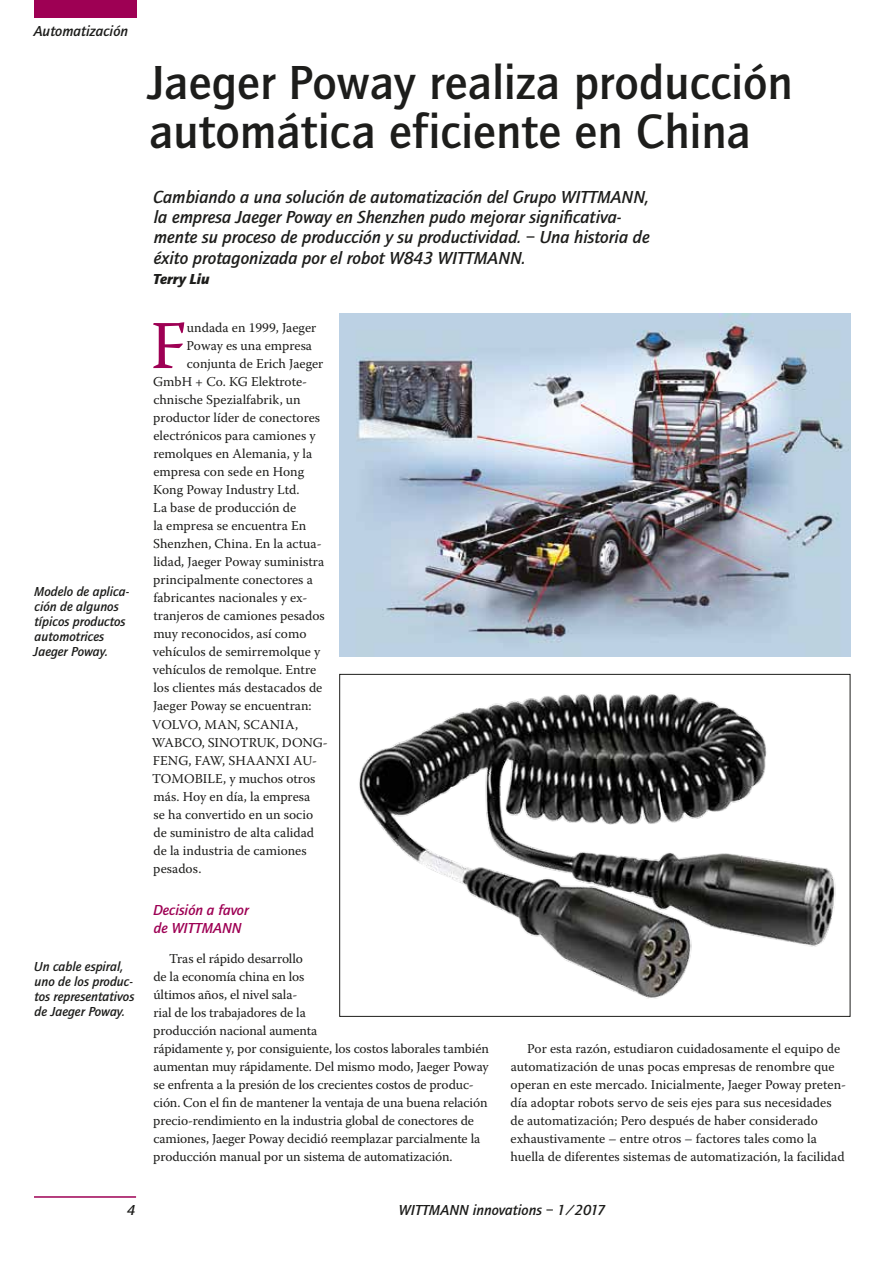
<style>
.page{position:relative;width:893px;height:1263px;background:#fff}
.page>*{position:absolute;margin:0;border:0;box-sizing:border-box;transform-origin:0 0}
.t1{font:68.25px "Warnock Pro";color:#9e0054}
.t2{font:500 49.5px/49.5px "Quay Sans";color:#1d1d1b}
.t3{font:italic 500 18px/20.2px "Quay Sans";color:#1d1d1b}
.t4{font:italic 500 15px "Quay Sans";color:#1d1d1b}
.t5{font:italic 500 15px/18px "Quay Sans";color:#9e0054}
.t6{font:italic 900 15px "Quay Sans";color:#1d1d1b}
.t7{font:13.5px/18px "Warnock Pro";color:#1d1d1b}
.t8{font:italic 500 13.5px/15px "Quay Sans";color:#1d1d1b}
</style>
<div class="page">
<div style="left:34px;top:0;width:102px;height:18px;background:#9e0054"></div>
<hr style="left:34px;top:1196px;width:102px;height:2px;background:#9e0054">
<img style="left:359px;top:694px;width:477px;height:305px">
<img style="left:339px;top:314px;width:511px;height:342px">
<p class="t4" style="left:34px;top:22px;width:96px">Automatización</p>
<h2 class="t2" style="left:147px;top:58px;width:647px">Jaeger Poway realiza producción automática eficiente en China</h2>
<p class="t8" style="left:34px;top:584px;width:97px">Modelo de aplica&shy;ción de algunos típicos productos automotrices<br>Jaeger Poway.</p>
<p class="t8" style="left:34px;top:959px;width:102px">Un cable espiral, uno de los produc&shy;tos representativos de Jaeger Poway.</p>
<p class="t3" style="left:153px;top:187px;width:498px">Cambiando a una solución de automatización del Grupo WITTMANN, la empresa Jaeger Poway en Shenzhen pudo mejorar significativa&shy;mente su proceso de producción y su productividad. – Una historia de éxito protagonizada por el robot W843 WITTMANN.</p>
<p class="t6" style="left:153px;top:270px;width:58px">Terry Liu</p>
<h1 class="t1" style="left:150px;top:304px;width:38px">F</h1>
<p class="t7" style="left:187px;top:318px;width:131px">undada en 1999, Jaeger</p>
<p class="t7" style="left:187px;top:336px;width:127px">Poway es una empresa</p>
<p class="t7" style="left:187px;top:354px;width:138px">conjunta de Erich Jaeger</p>
<p class="t7" style="left:153px;top:372px;width:155px">GmbH + Co. KG Elektrote-</p>
<p class="t7" style="left:153px;top:390px;width:149px">chnische Spezialfabrik, un</p>
<p class="t7" style="left:153px;top:408px;width:168px">productor líder de conectores</p>
<p class="t7" style="left:153px;top:426px;width:164px">electrónicos para camiones y</p>
<p class="t7" style="left:153px;top:444px;width:160px">remolques en Alemania, y la</p>
<p class="t7" style="left:153px;top:462px;width:152px">empresa con sede en Hong</p>
<p class="t7" style="left:153px;top:480px;width:148px">Kong Poway Industry Ltd.</p>
<p class="t7" style="left:153px;top:498px;width:145px">La base de producción de</p>
<p class="t7" style="left:153px;top:517px;width:154px">la empresa se encuentra En</p>
<p class="t7" style="left:153px;top:535px;width:170px">Shenzhen, China. En la actua-</p>
<p class="t7" style="left:153px;top:553px;width:172px">lidad, Jaeger Poway suministra</p>
<p class="t7" style="left:153px;top:571px;width:161px">principalmente conectores a</p>
<p class="t7" style="left:153px;top:589px;width:156px">fabricantes nacionales y ex-</p>
<p class="t7" style="left:153px;top:607px;width:173px">tranjeros de camiones pesados</p>
<p class="t7" style="left:153px;top:625px;width:155px">muy reconocidos, así como</p>
<p class="t7" style="left:153px;top:643px;width:169px">vehículos de semirremolque y</p>
<p class="t7" style="left:153px;top:661px;width:165px">vehículos de remolque. Entre</p>
<p class="t7" style="left:153px;top:679px;width:171px">los clientes más destacados de</p>
<p class="t7" style="left:153px;top:697px;width:160px">Jaeger Poway se encuentran:</p>
<p class="t7" style="left:152px;top:715px;width:148px">VOLVO, MAN, SCANIA,</p>
<p class="t7" style="left:152px;top:733px;width:177px">WABCO, SINOTRUK, DONG-</p>
<p class="t7" style="left:153px;top:751px;width:166px">FENG, FAW, SHAANXI AU-</p>
<p class="t7" style="left:152px;top:769px;width:165px">TOMOBILE, y muchos otros</p>
<p class="t7" style="left:153px;top:787px;width:158px">más. Hoy en día, la empresa</p>
<p class="t7" style="left:154px;top:805px;width:161px">se ha convertido en un socio</p>
<p class="t7" style="left:153px;top:823px;width:162px">de suministro de alta calidad</p>
<p class="t7" style="left:153px;top:841px;width:155px">de la industria de camiones</p>
<p class="t7" style="left:153px;top:859px;width:50px">pesados.</p>
<p class="t5" style="left:153px;top:901px;width:97px">Decisión a favor de WITTMANN</p>
<p class="t7" style="left:153px;top:949px;width:337px;text-indent:16px">Tras el rápido desarrollo<br>de la economía china en los<br>últimos años, el nivel sala-<br>rial de los trabajadores de la<br>producción nacional aumenta<br>rápidamente y, por consiguiente, los costos laborales también aumentan muy rápidamente. Del mismo modo, Jaeger Poway se enfrenta a la presión de los crecientes costos de produc&shy;ción. Con el fin de mantener la ventaja de una buena relación precio-rendimiento en la industria global de conectores de camiones, Jaeger Poway decidió reemplazar parcialmente la producción manual por un sistema de automatización.</p>
<p class="t7" style="left:511px;top:1039px;width:337px;text-indent:17px">Por esta razón, estudiaron cuidadosamente el equipo de automatización de unas pocas empresas de renombre que operan en este mercado. Inicialmente, Jaeger Poway preten&shy;día adoptar robots servo de seis ejes para sus necesidades de automatización; Pero después de haber considerado exhaustivamente – entre otros – factores tales como la huella de diferentes sistemas de automatización, la facilidad</p>
<p class="t4" style="left:127px;top:1201px;width:10px">4</p>
<p class="t4" style="left:399px;top:1201px;width:208px">WITTMANN innovations – 1/2017</p>
</div>
